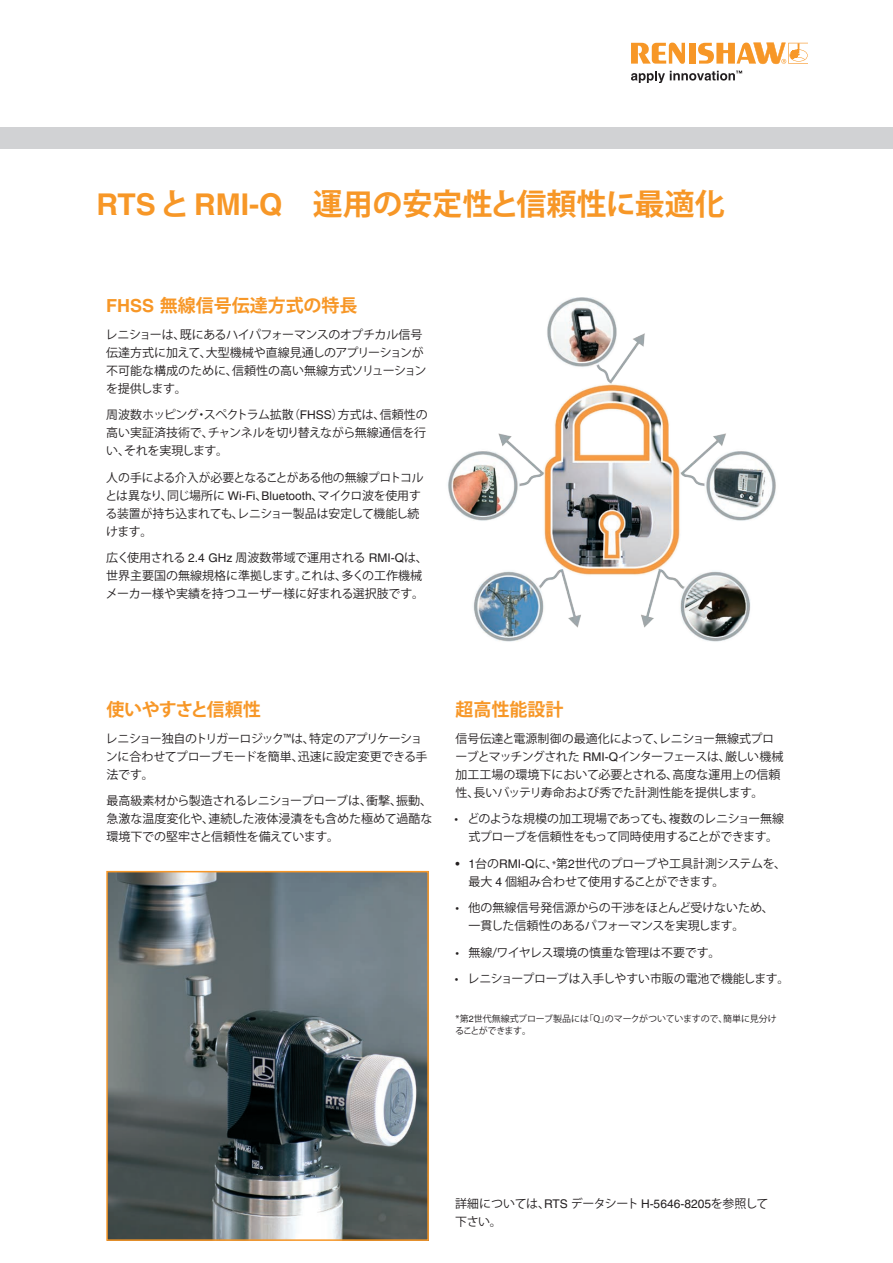
<style>
.page{position:relative;width:893px;height:1263px;background:#fff}
.page>*{position:absolute;margin:0;border:0;box-sizing:border-box;transform-origin:0 0}
.t1{font:700 30px "Koz Go Std";color:#f79727}
.t2{font:700 18px "Koz Go Std";color:#f79727}
.t3{font:700 18px "Koz Go Std";letter-spacing:-.035em;color:#f79727}
.Text{font:12px/18px "Koz Go Std";letter-spacing:-.02em;color:#231f20}
.Text-2{font:12px "Koz Go Std";color:#231f20}
.Text-3{font:9px/12px "Koz Go Std";letter-spacing:-.015em;color:#231f20}
.s1{font-family:"Helvetica CE"}
.s2{font-family:"Helvetica"}
.s3{font-size:9px}
</style>
<div class="page">
<div style="left:0;top:128px;width:893px;height:21px;background:#d1d2d4"></div>
<svg style="left:631px;top:43px;width:54px;height:21px"></svg>
<div style="left:689px;top:43px;width:7px;height:21px;background:#f79727"></div>
<svg style="left:698px;top:43px;width:110px;height:21px"></svg>
<svg style="left:631px;top:71px;width:111px;height:12px"></svg>
<img style="left:448px;top:298px;width:328px;height:344px">
<img style="left:109px;top:874px;width:317px;height:364px">
<div style="left:106px;top:871px;width:323px;height:370px;border:2px solid #f79727"></div>
<p class="t1" style="left:96px;top:185px;width:630px"><span class="s1">RTS</span> と <span class="s1">RMI-Q</span> 運用の安定性と信頼性に最適化</p>
<p class="t2" style="left:106px;top:294px;width:253px"><span class="s1">FHSS</span> 無線信号伝達方式の特長</p>
<p class="Text" style="left:105px;top:326px;width:323px">レニショーは、既にあるハイパフォーマンスのオプチカル信号伝達方式に加えて、大型機械や直線見通しのアプリーションが不可能な構成のために、信頼性の高い無線方式ソリューションを提供します。</p>
<p class="Text" style="left:106px;top:406px;width:323px">周波数ホッピング・スペクトラム拡散（<span class="s1">FHSS</span>）方式は、信頼性の高い実証済技術で、チャンネルを切り替えながら無線通信を行い、それを実現します。</p>
<p class="Text" style="left:105px;top:469px;width:320px">人の手による介入が必要となることがある他の無線プロトコルとは異なり、同じ場所に <span class="s1">Wi-Fi</span>、<span class="s1">Bluetooth</span>、マイクロ波を使用する装置が持ち込まれても、レニショー製品は安定して機能し続けます。</p>
<p class="Text" style="left:106px;top:549px;width:323px">広く使用される <span class="s1">2.4 GHz</span> 周波数帯域で運用される <span class="s1">RMI-Q</span>は、世界主要国の無線規格に準拠します。これは、多くの工作機械メーカー様や実績を持つユーザー様に好まれる選択肢です。</p>
<p class="t3" style="left:106px;top:698px;width:156px">使いやすさと信頼性</p>
<p class="Text" style="left:106px;top:730px;width:323px">レニショー独自のトリガーロジック™は、特定のアプリケーションに合わせてプローブモードを簡単、迅速に設定変更できる手法です。</p>
<p class="Text" style="left:106px;top:792px;width:327px;text-align:justify">最高級素材から製造されるレニショープローブは、衝撃、振動、急激な温度変化や、連続した液体浸漬をも含めた極めて過酷な環境下での堅牢さと信頼性を備えています。</p>
<p class="t2" style="left:456px;top:698px;width:109px">超高性能設計</p>
<p class="Text" style="left:455px;top:730px;width:329px">信号伝達と電源制御の最適化によって、レニショー無線式プローブとマッチングされた <span class="s1">RMI-Q</span>インターフェースは、厳しい機械加工工場の環境下において必要とされる、高度な運用上の信頼性、長いバッテリ寿命および秀でた計測性能を提供します。</p>
<p class="Text" style="left:468px;top:810px;width:317px;text-indent:-14px">• どのような規模の加工現場であっても、複数のレニショー無線式プローブを信頼性をもって同時使用することができます。</p>
<p class="Text" style="left:468px;top:855px;width:319px;text-indent:-13px"><span class="s2">• 1</span>台の<span class="s1">RMI-Q</span>に、<span class="s3">*</span>第<span class="s2">2</span>世代のプローブや工具計測システムを、最大 <span class="s2">4</span> 個組み合わせて使用することができます。</p>
<p class="Text" style="left:468px;top:899px;width:307px;text-indent:-13px">• 他の無線信号発信源からの干渉をほとんど受けないため、一貫した信頼性のあるパフォーマンスを実現します。</p>
<p class="Text-2" style="left:456px;top:945px;width:266px">• 無線/ワイヤレス環境の慎重な管理は不要です。</p>
<p class="Text" style="left:455px;top:970px;width:336px">• レニショープローブは入手しやすい市販の電池で機能します。</p>
<p class="Text-3" style="left:455px;top:1013px;width:323px">*第<span class="s1">2</span>世代無線式プローブ製品には「Q」のマークがついていますので、簡単に見分けることができます。</p>
<p class="Text" style="left:455px;top:1195px;width:315px">詳細については、<span class="s1">RTS</span> データシート <span class="s1">H-5646-8205</span>を参照して下さい。</p>
</div>
